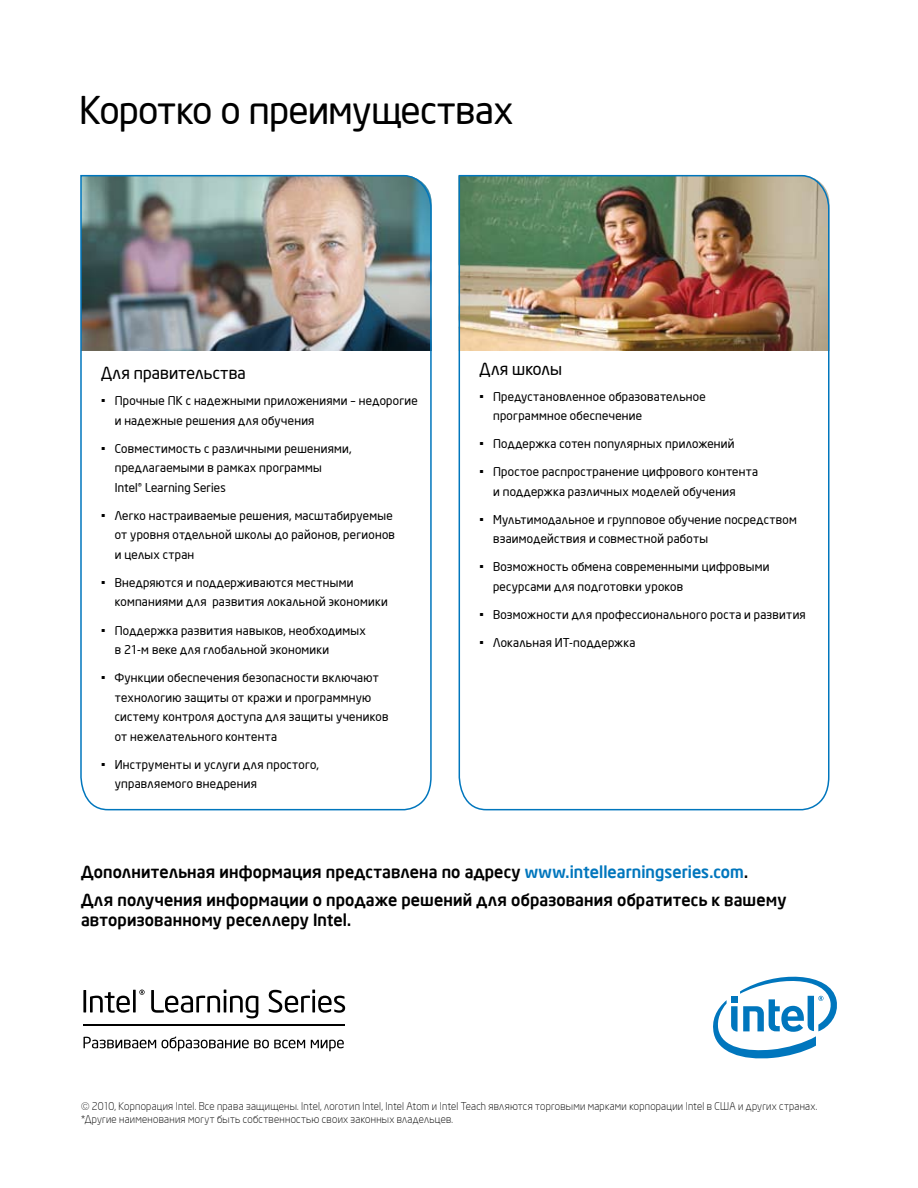
<style>
.page{position:relative;width:918px;height:1188px;background:#fff}
.page>*{position:absolute;margin:0;border:0;box-sizing:border-box;transform-origin:0 0}
.t1{font:37.5px "Neo Sans Intel";letter-spacing:-.01em;color:#000}
.t2{font:500 16.5px/28px "Neo Sans Intel";letter-spacing:.01em;color:#000}
.t3{font:16.5px "Neo Sans Intel";letter-spacing:.005em;color:#000}
.t4{font:12px/19.5px "Neo Sans Intel";letter-spacing:.025em;color:#000}
.t5{font:300 10.5px/12.8px "Neo Sans Intel";letter-spacing:.025em;color:#000}
.s1{color:#0076bd}
.s2{font-family:"Helvetica Neue Cyr";font-weight:100}
</style>
<div class="page">
<svg style="left:713px;top:976px;width:124px;height:83px"></svg>
<svg style="left:83px;top:990px;width:62px;height:23px"></svg>
<svg style="left:151px;top:990px;width:107px;height:28px"></svg>
<svg style="left:269px;top:990px;width:76px;height:23px"></svg>
<hr style="left:83px;top:1024px;width:262px;height:2px;background:#000">
<svg style="left:84px;top:1037px;width:72px;height:11px"></svg>
<svg style="left:162px;top:1037px;width:143px;height:14px"></svg>
<svg style="left:311px;top:1040px;width:33px;height:11px"></svg>
<img style="left:458px;top:174px;width:372px;height:637px">
<img style="left:80px;top:174px;width:352px;height:637px">
<h1 class="t1" style="left:80px;top:87px;width:435px">Коротко о преимуществах</h1>
<h2 class="t3" style="left:101px;top:363px;width:146px">Для правительства</h2>
<p class="t4" style="left:115px;top:391px;width:305px;text-indent:-14px">• Прочные ПК с надежными приложениями – недорогие и надежные решения для обучения</p>
<p class="t4" style="left:115px;top:439px;width:238px;text-indent:-14px">• Совместимость с различными решениями, предлагаемыми в рамках программы<br>Intel® Learning Series</p>
<p class="t4" style="left:115px;top:506px;width:282px;text-indent:-14px">• Легко настраиваемые решения, масштабируемые от уровня отдельной школы до районов, регионов и целых стран</p>
<p class="t4" style="left:115px;top:573px;width:275px;text-indent:-14px">• Внедряются и поддерживаются местными компаниями для развития локальной экономики</p>
<p class="t4" style="left:115px;top:620px;width:253px;text-indent:-14px">• Поддержка развития навыков, необходимых в 21-м веке для глобальной экономики</p>
<p class="t4" style="left:115px;top:668px;width:275px;text-indent:-14px">• Функции обеспечения безопасности включают технологию защиты от кражи и программную систему контроля доступа для защиты учеников от нежелательного контента</p>
<p class="t4" style="left:115px;top:754px;width:206px;text-indent:-14px">• Инструменты и услуги для простого, управляемого внедрения</p>
<h2 class="t3" style="left:480px;top:358px;width:84px">Для школы</h2>
<p class="t4" style="left:493px;top:387px;width:214px;text-indent:-14px">• Предустановленное образовательное программное обеспечение</p>
<p class="t4" style="left:480px;top:434px;width:256px">• Поддержка сотен популярных приложений</p>
<p class="t4" style="left:493px;top:462px;width:266px;text-indent:-14px">• Простое распространение цифрового контента и поддержка различных моделей обучения</p>
<p class="t4" style="left:493px;top:510px;width:305px;text-indent:-14px">• Мультимодальное и групповое обучение посредством взаимодействия и совместной работы</p>
<p class="t4" style="left:493px;top:557px;width:278px;text-indent:-14px">• Возможность обмена современными цифровыми ресурсами для подготовки уроков</p>
<p class="t4" style="left:480px;top:605px;width:328px">• Возможности для профессионального роста и развития</p>
<p class="t4" style="left:480px;top:633px;width:157px">• Локальная ИТ-поддержка</p>
<h2 class="t2" style="left:81px;top:857px;width:707px">Дополнительная информация представлена по адресу <span class="s1">www.intellearningseries.com</span>.<br>Для получения информации о продаже решений для образования обратитесь к вашему</h2>
<h2 class="t2" style="left:81px;top:905px;width:272px">авторизованному реселлеру Intel.</h2>
<p class="t5" style="left:81px;top:1100px;width:738px"><span class="s2">©</span> 2010, Корпорация Intel. Все права защищены. Intel, логотип Intel, Intel Atom и Intel Teach являются торговыми марками корпорации Intel в США и других странах. *Другие наименования могут быть собственностью своих законных владельцев.</p>
</div>
